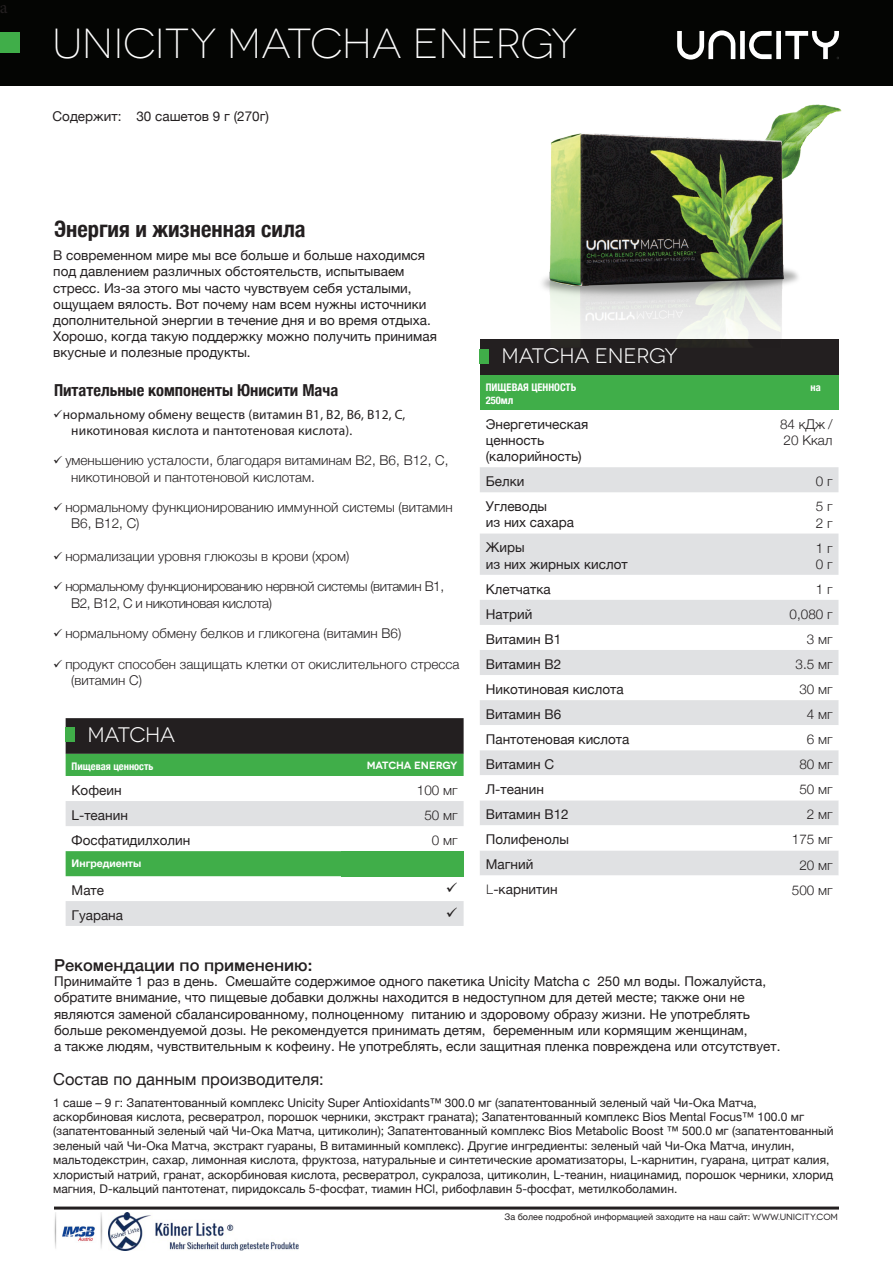
<style>
.page{position:relative;width:893px;height:1263px;background:#fff}
.page>*{position:absolute;margin:0;border:0;box-sizing:border-box;transform-origin:0 0}
.t1{font:300 42px "Novecentowide";letter-spacing:-.005em;color:#fff}
.t2{font:700 condensed 22.5px "Helvetica Neue";color:#231f20}
.t3{font:21px "Novecentowide";letter-spacing:-.01em;color:#fff}
.t4{font:18px "Minion Pro";color:#231f20}
.t5{font:700 condensed 16.5px "Helvetica Neue";color:#231f20}
.t6{font:16.5px "Helvetica Neue";color:#231f20}
.t7{font:500 16.5px "Helvetica Neue";color:#231f20}
.t8{font:13.5px/16.2px "Helvetica Neue";color:#231f20}
.t9{font:300 13.5px/16.2px "Helvetica Neue";color:#231f20}
.t10{font:13.5px/16.2px "Myriad Pro";letter-spacing:.01em;color:#231f20}
.t11{font:300 13.5px/16.2px "Helvetica Neue";letter-spacing:-.03em;color:#231f20}
.t12{font:12px/14.4px "Helvetica Neue";color:#231f20}
.t13{font:700 condensed 10.5px "Helvetica Neue";color:#fff}
.t14{font:600 10.5px "Novecentowide";letter-spacing:-.015em;color:#fff}
.t15{font:700 10.5px "Helvetica Neue";color:#fff}
.t16{font:9px "Helvetica Neue";color:#231f20}
.s1{font-family:"Novecentowide"}
</style>
<div class="page">
<div style="left:0;top:0;width:892px;height:86px;background:#040503"></div>
<div style="left:0;top:32px;width:19px;height:20px;background:#40ae49"></div>
<svg style="left:677px;top:30px;width:162px;height:30px"></svg>
<div style="left:480px;top:340px;width:358px;height:35px;background:#231f20"></div>
<div style="left:480px;top:375px;width:358px;height:35px;background:#40ae49"></div>
<svg style="left:480px;top:467px;width:358px;height:208px;fill:#e0e1e3"></svg>
<svg style="left:480px;top:700px;width:358px;height:175px;fill:#e0e1e3"></svg>
<div style="left:480px;top:349px;width:9px;height:15px;background:#40ae49"></div>
<hr style="left:54px;top:1206px;width:785px;height:3px;background:#231f20">
<img style="left:803px;top:104px;width:34px;height:4px">
<img style="left:502px;top:108px;width:340px;height:240px">
<div style="left:66px;top:718px;width:398px;height:36px;background:#231f20"></div>
<div style="left:66px;top:754px;width:398px;height:22px;background:#40ae49"></div>
<svg style="left:66px;top:801px;width:398px;height:125px"></svg>
<div style="left:342px;top:851px;width:122px;height:25px;background:#40ae49"></div>
<div style="left:66px;top:727px;width:9px;height:15px;background:#40ae49"></div>
<img style="left:54px;top:1212px;width:49px;height:37px">
<img style="left:109px;top:1212px;width:190px;height:38px">
<svg style="left:447px;top:882px;width:10px;height:10px"></svg>
<svg style="left:447px;top:907px;width:10px;height:10px"></svg>
<p class="t4" style="left:-1px;top:-5px;width:9px">a</p>
<p class="t1" style="left:53px;top:19px;width:526px">UNICITY MATCHA ENERGY</p>
<p class="t8" style="left:53px;top:109px;width:218px">Содержит: 30 сашетов 9 г (270г)</p>
<p class="t2" style="left:54px;top:211px;width:253px">Энергия и жизненная сила</p>
<p class="t8" style="left:53px;top:248px;width:373px">В современном мире мы все больше и больше находимся</p>
<p class="t8" style="left:53px;top:264px;width:353px">под давлением различных обстоятельств, испытываем</p>
<p class="t8" style="left:53px;top:280px;width:385px">стресс. Из-за этого мы часто чувствуем себя усталыми, ощущаем вялость. Вот почему нам всем нужны источники дополнительной энергии в течение дня и во время отдыха.<br>Хорошо, когда такую поддержку можно получить принимая вкусные и полезные продукты.</p>
<p class="t5" style="left:54px;top:376px;width:286px">Питательные компоненты Юнисити Мача</p>
<p class="t10" style="left:71px;top:406px;width:336px;text-indent:-18px">✓нормальному обмену веществ (витамин В1, В2, В6, В12, С, никотиновая кислота и пантотеновая кислота).</p>
<p class="t9" style="left:71px;top:452px;width:379px;text-indent:-18px">✓ уменьшению усталости, благодаря витаминам В2, В6, В12, С, никотиновой и пантотеновой кислотам.</p>
<p class="t9" style="left:71px;top:498px;width:383px;text-indent:-18px">✓ нормальному функционированию иммунной системы (витамин<br>В6, В12, С)</p>
<p class="t9" style="left:53px;top:547px;width:298px">✓ нормализации уровня глюкозы в крови (хром)</p>
<p class="t11" style="left:71px;top:578px;width:374px;text-indent:-18px">✓ нормальному функционированию нервной системы (витамин В1,<br>В2, В12, С и никотиновая кислота)</p>
<p class="t9" style="left:53px;top:624px;width:349px">✓ нормальному обмену белков и гликогена (витамин В6)</p>
<p class="t9" style="left:71px;top:655px;width:390px;text-indent:-18px">✓ продукт способен защищать клетки от окислительного стресса (витамин С)</p>
<p class="t3" style="left:87px;top:722px;width:89px">MATCHA</p>
<p class="t13" style="left:72px;top:757px;width:83px">Пищевая ценность</p>
<p class="t14" style="left:367px;top:759px;width:92px">MATCHA ENERGY</p>
<p class="t8" style="left:72px;top:783px;width:52px">Кофеин</p>
<p class="t9" style="left:417px;top:781px;width:42px">100 мг</p>
<p class="t8" style="left:72px;top:808px;width:58px">L-теанин</p>
<p class="t9" style="left:424px;top:806px;width:35px">50 мг</p>
<p class="t8" style="left:72px;top:833px;width:120px">Фосфатидилхолин</p>
<p class="t9" style="left:432px;top:831px;width:27px">0 мг</p>
<p class="t15" style="left:72px;top:855px;width:71px">Ингредиенты</p>
<p class="t8" style="left:72px;top:883px;width:34px">Мате</p>
<p class="t8" style="left:72px;top:908px;width:53px">Гуарана</p>
<p class="t3" style="left:502px;top:344px;width:178px">MATCHA ENERGY</p>
<p class="t13" style="left:486px;top:379px;width:92px">ПИЩЕВАЯ ЦЕННОСТЬ</p>
<p class="t13" style="left:810px;top:379px;width:12px">на</p>
<p class="t13" style="left:486px;top:391px;width:29px">250мл</p>
<p class="t8" style="left:486px;top:417px;width:104px">Энергетическая ценность (калорийность)</p>
<p class="t9" style="left:780px;top:415px;width:54px">84 кДж /</p>
<p class="t9" style="left:784px;top:432px;width:50px">20 Ккал</p>
<p class="t8" style="left:486px;top:474px;width:40px">Белки</p>
<p class="t9" style="left:816px;top:473px;width:18px">0 г</p>
<p class="t8" style="left:486px;top:499px;width:63px">Углеводы</p>
<p class="t8" style="left:486px;top:515px;width:90px">из них сахара</p>
<p class="t9" style="left:816px;top:498px;width:18px">5 г</p>
<p class="t9" style="left:816px;top:514px;width:18px">2 г</p>
<p class="t8" style="left:486px;top:540px;width:40px">Жиры</p>
<p class="t8" style="left:486px;top:556px;width:143px">из них жирных кислот</p>
<p class="t9" style="left:816px;top:539px;width:18px">1 г</p>
<p class="t9" style="left:816px;top:555px;width:18px">0 г</p>
<p class="t8" style="left:486px;top:581px;width:67px">Клетчатка</p>
<p class="t9" style="left:816px;top:580px;width:18px">1 г</p>
<p class="t8" style="left:486px;top:607px;width:48px">Натрий</p>
<p class="t9" style="left:790px;top:605px;width:44px">0,080 г</p>
<p class="t8" style="left:486px;top:632px;width:77px">Витамин B1</p>
<p class="t9" style="left:807px;top:630px;width:27px">3 мг</p>
<p class="t8" style="left:486px;top:657px;width:77px">Витамин B2</p>
<p class="t9" style="left:796px;top:655px;width:38px">3.5 мг</p>
<p class="t8" style="left:486px;top:682px;width:139px">Никотиновая кислота</p>
<p class="t9" style="left:799px;top:680px;width:35px">30 мг</p>
<p class="t8" style="left:486px;top:707px;width:77px">Витамин B6</p>
<p class="t9" style="left:807px;top:705px;width:27px">4 мг</p>
<p class="t8" style="left:486px;top:732px;width:145px">Пантотеновая кислота</p>
<p class="t9" style="left:807px;top:730px;width:27px">6 мг</p>
<p class="t8" style="left:486px;top:757px;width:70px">Витамин C</p>
<p class="t9" style="left:799px;top:756px;width:35px">80 мг</p>
<p class="t8" style="left:486px;top:782px;width:60px">Л-теанин</p>
<p class="t9" style="left:799px;top:781px;width:35px">50 мг</p>
<p class="t8" style="left:486px;top:807px;width:84px">Витамин B12</p>
<p class="t9" style="left:807px;top:806px;width:27px">2 мг</p>
<p class="t8" style="left:486px;top:832px;width:85px">Полифенолы</p>
<p class="t9" style="left:792px;top:831px;width:42px">175 мг</p>
<p class="t8" style="left:486px;top:857px;width:49px">Магний</p>
<p class="t9" style="left:799px;top:856px;width:35px">20 мг</p>
<p class="t8" style="left:486px;top:882px;width:73px"><span class="s1">L</span>-карнитин</p>
<p class="t9" style="left:792px;top:881px;width:42px">500 мг</p>
<p class="t7" style="left:54px;top:952px;width:260px">Рекомендации по применению:</p>
<p class="t8" style="left:54px;top:974px;width:713px">Принимайте 1 раз в день. Смешайте содержимое одного пакетика Unicity Matcha с 250 мл воды. Пожалуйста,</p>
<p class="t8" style="left:54px;top:990px;width:692px">обратите внимание, что пищевые добавки должны находится в недоступном для детей месте; также они не</p>
<p class="t8" style="left:54px;top:1006px;width:697px">являются заменой сбалансированному, полноценному питанию и здоровому образу жизни. Не употреблять</p>
<p class="t8" style="left:54px;top:1022px;width:695px">больше рекомендуемой дозы. Не рекомендуется принимать детям, беременным или кормящим женщинам,</p>
<p class="t8" style="left:54px;top:1039px;width:728px">а также людям, чувствительным к кофеину. Не употреблять, если защитная пленка повреждена или отсутствует.</p>
<p class="t6" style="left:53px;top:1067px;width:272px">Состав по данным производителя:</p>
<p class="t12" style="left:53px;top:1096px;width:782px">1 саше – 9 г: Запатентованный комплекс Unicity Super Antioxidants™ 300.0 мг (запатентованный зеленый чай Чи-Ока Матча, аскорбиновая кислота, ресвератрол, порошок черники, экстракт граната); Запатентованный комплекс Bios Mental Focus™ 100.0 мг (запатентованный зеленый чай Чи-Ока Матча, цитиколин); Запатентованный комплекс Bios Metabolic Boost ™ 500.0 мг (запатентованный зеленый чай Чи-Ока Матча, экстракт гуараны, В витаминный комплекс). Другие ингредиенты: зеленый чай Чи-Ока Матча, инулин, мальтодекстрин, сахар, лимонная кислота, фруктоза, натуральные и синтетические ароматизаторы, L-карнитин, гуарана, цитрат калия, хлористый натрий, гранат, аскорбиновая кислота, ресвератрол, сукралоза, цитиколин, L-теанин, ниацинамид, порошок черники, хлорид магния, D-кальций пантотенат, пиридоксаль 5-фосфат, тиамин HCl, рибофлавин 5-фосфат, метилкоболамин.</p>
<p class="t16" style="left:505px;top:1210px;width:335px">За более подробной информацией заходите на наш сайт: <span class="s1">WWW.UNICITY.COM</span></p>
</div>
